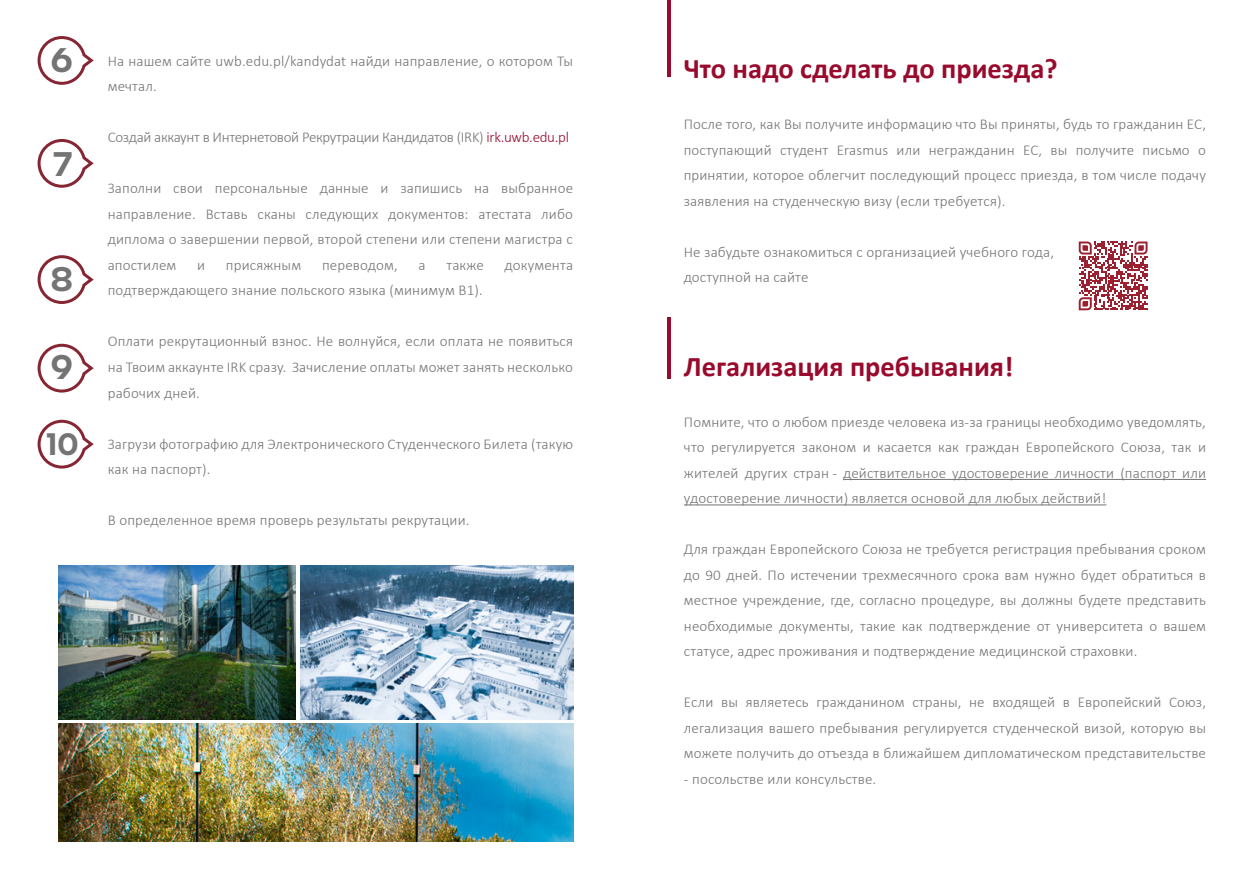
<style>
.page{position:relative;width:1259px;height:893px;background:#fff}
.page>*{position:absolute;margin:0;border:0;box-sizing:border-box;transform-origin:0 0}
.t1{font:600 33px "Urbane";color:#737473}
.t2{font:600 30px "Urbane";color:#737473}
.t3{font:700 28.5px "Calibri";color:#990a2c}
.t4{font:300 15px/25.5px "Calibri";letter-spacing:.01em;color:#737373;text-align:justify}
.t5{font:300 15px "Calibri";letter-spacing:-.02em;color:#737373}
.s1{color:#990a2c}
</style>
<div class="page">
<svg style="left:37px;top:36px;width:57px;height:49px"></svg>
<svg style="left:37px;top:139px;width:57px;height:49px"></svg>
<svg style="left:37px;top:255px;width:57px;height:49px"></svg>
<svg style="left:37px;top:343px;width:57px;height:50px"></svg>
<svg style="left:37px;top:419px;width:57px;height:50px"></svg>
<hr style="left:668px;top:0;width:3px;height:76px;background:#990a2c">
<svg style="left:1078px;top:242px;width:69px;height:68px"></svg>
<hr style="left:668px;top:317px;width:3px;height:62px;background:#990a2c">
<hr style="left:843px;top:479px;width:363px;height:1px;background:#737373">
<hr style="left:684px;top:505px;width:422px;height:1px;background:#737373">
<img style="left:58px;top:566px;width:238px;height:153px">
<img style="left:300px;top:566px;width:273px;height:153px">
<img style="left:58px;top:723px;width:515px;height:119px">
<h1 class="t1" style="left:50px;top:37px;width:24px">6</h1>
<h1 class="t1" style="left:53px;top:141px;width:21px">7</h1>
<h1 class="t1" style="left:50px;top:256px;width:24px">8</h1>
<h1 class="t1" style="left:50px;top:345px;width:24px">9</h1>
<h2 class="t2" style="left:46px;top:424px;width:34px">10</h2>
<p class="t4" style="left:108px;top:48px;width:467px">На нашем сайте uwb.edu.pl/kandydat найди направление, о котором Ты мечтал.</p>
<p class="t5" style="left:108px;top:128px;width:463px">Создай аккаунт в Интернетовой Рекрутрации Кандидатов (IRK) <span class="s1">irk.uwb.edu.pl</span></p>
<p class="t4" style="left:108px;top:176px;width:467px">Заполни свои персональные данные и запишись на выбранное направление. Вставь сканы следующих документов: атестата либо диплома о завершении первой, второй степени или степени магистра с апостилем</p>
<p class="t4" style="left:197px;top:252px;width:9px">и</p>
<p class="t4" style="left:226px;top:252px;width:77px">присяжным</p>
<p class="t4" style="left:322px;top:252px;width:77px">переводом,</p>
<p class="t4" style="left:418px;top:252px;width:9px">а</p>
<p class="t4" style="left:446px;top:252px;width:39px">также</p>
<p class="t4" style="left:504px;top:252px;width:70px">документа</p>
<p class="t4" style="left:108px;top:278px;width:377px">подтверждающего знание польского языка (минимум B1).</p>
<p class="t4" style="left:108px;top:329px;width:467px">Оплати рекрутационный взнос. Не волнуйся, если оплата не появиться на Твоим аккаунте IRK сразу. Зачисление оплаты может занять несколько рабочих дней.</p>
<p class="t4" style="left:108px;top:431px;width:467px">Загрузи фотографию для Электронического Студенческого Билета (такую как на паспорт).</p>
<p class="t4" style="left:108px;top:507px;width:363px">В определенное время проверь результаты рекрутации.</p>
<h3 class="t3" style="left:684px;top:49px;width:376px">Что надо сделать до приезда?</h3>
<p class="t4" style="left:683px;top:111px;width:524px">После того, как Вы получите информацию что Вы приняты, будь то гражданин ЕС, поступающий студент Erasmus или негражданин ЕС, вы получите письмо о принятии, которое облегчит последующий процесс приезда, в том числе подачу заявления на студенческую визу (если требуется).</p>
<p class="t4" style="left:683px;top:239px;width:372px">Не забудьте ознакомиться с организацией учебного года, доступной на сайте</p>
<h3 class="t3" style="left:684px;top:346px;width:331px">Легализация пребывания!</h3>
<p class="t4" style="left:684px;top:409px;width:523px">Помните, что о любом приезде человека из-за границы необходимо уведомлять, что регулируется законом и касается как граждан Европейского Союза, так и жителей других стран - действительное удостоверение личности (паспорт или удостоверение личности) является основой для любых действий!</p>
<p class="t4" style="left:684px;top:536px;width:523px">Для граждан Европейского Союза не требуется регистрация пребывания сроком до 90 дней. По истечении трехмесячного срока вам нужно будет обратиться в местное учреждение, где, согласно процедуре, вы должны будете представить необходимые документы, такие как подтверждение от университета о вашем статусе, адрес проживания и подтверждение медицинской страховки.</p>
<p class="t4" style="left:684px;top:689px;width:523px">Если вы являетесь гражданином страны, не входящей в Европейский Союз, легализация вашего пребывания регулируется студенческой визой, которую вы можете получить до отъезда в ближайшем дипломатическом представительстве</p>
<p class="t4" style="left:684px;top:766px;width:194px">- посольстве или консульстве.</p>
</div>
